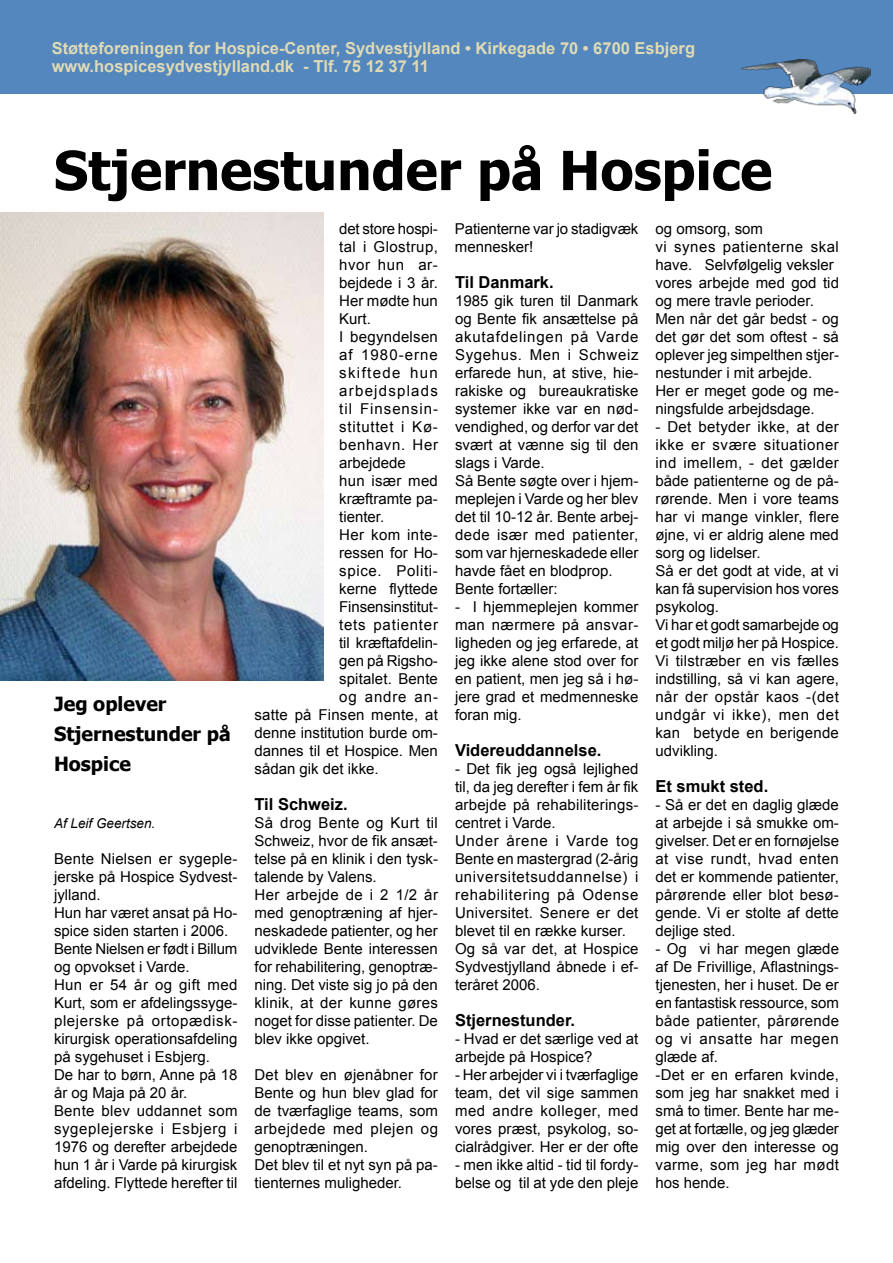
<style>
.page{position:relative;width:893px;height:1263px;background:#fff}
.page>*{position:absolute;margin:0;border:0;box-sizing:border-box;transform-origin:0 0}
.t1{font:700 54px "Tahoma";color:#000}
.t2{font:700 19.5px/30px "Tahoma";color:#000}
.t3{font:700 16.5px/18px "Arial";color:#dfdab5}
.t4{font:700 16.5px "Arial";color:#000}
.t5{font:15px/18px "Arial";color:#000}
.t6{font:15px "Arial";letter-spacing:.05em;color:#000}
.t7{font:15px "Arial";letter-spacing:.04em;color:#000}
.t8{font:15px "Arial";letter-spacing:.03em;color:#000}
.t9{font:15px "Arial";letter-spacing:.065em;color:#000}
.t10{font:15px "Arial";letter-spacing:.045em;color:#000}
.t11{font:15px "Arial";letter-spacing:.02em;color:#000}
.t12{font:15px "Arial";letter-spacing:.085em;color:#000}
.t13{font:15px "Arial";letter-spacing:.07em;color:#000}
.t14{font:15px "Arial";letter-spacing:.09em;color:#000}
.t15{font:15px "Arial";letter-spacing:.025em;color:#000}
.t16{font:15px "Arial";letter-spacing:.06em;color:#000}
.t17{font:italic 13.5px "Arial";color:#000}
</style>
<div class="page">
<div style="left:0;top:0;width:893px;height:94px;background:#5387be"></div>
<img style="left:741px;top:59px;width:129px;height:54px">
<img style="left:0;top:213px;width:323px;height:467px">
<p class="t3" style="left:52px;top:40px;width:645px">Støtteforeningen for Hospice-Center, Sydvestjylland • Kirkegade 70 • 6700 Esbjerg www.hospicesydvestjylland.dk - Tlf. 75 12 37 11</p>
<h1 class="t1" style="left:54px;top:133px;width:720px">Stjernestunder på Hospice</h1>
<h2 class="t2" style="left:54px;top:688px;width:178px">Jeg oplever<br>Stjernestunder på<br>Hospice</h2>
<p class="t17" style="left:54px;top:815px;width:103px">Af Leif Geertsen.</p>
<p class="t5" style="left:54px;top:850px;width:185px">Bente Nielsen er sygeple&shy;jerske på Hospice Sydvest&shy;jylland.<br>Hun har været ansat på Ho&shy;spice siden starten i 2006.<br>Bente Nielsen er født i Billum og opvokset i Varde.<br>Hun er 54 år og gift med<br>Kurt, som er afdelingssyge&shy;plejerske på ortopædisk&shy;kirurgisk operationsafdeling på sygehuset i Esbjerg.<br>De har to børn, Anne på 18 år og Maja på 20 år.<br>Bente blev uddannet som sygeplejerske i Esbjerg i<br>1976 og derefter arbejdede hun 1 år i Varde på kirurgisk afdeling. Flyttede herefter til</p>
<p class="t5" style="left:339px;top:220px;width:100px">det store hospi-</p>
<p class="t8" style="left:339px;top:237px;width:100px">tal i Glostrup,</p>
<p class="t7" style="left:339px;top:255px;width:100px">hvor hun ar-</p>
<p class="t5" style="left:339px;top:274px;width:100px">bejdede i 3 år.</p>
<p class="t5" style="left:339px;top:292px;width:100px">Her mødte hun</p>
<p class="t5" style="left:339px;top:310px;width:33px">Kurt.</p>
<p class="t11" style="left:339px;top:327px;width:100px">I begyndelsen</p>
<p class="t13" style="left:339px;top:345px;width:100px">af 1980-erne</p>
<p class="t14" style="left:339px;top:363px;width:100px">skiftede hun</p>
<p class="t12" style="left:339px;top:381px;width:100px">arbejdsplads</p>
<p class="t9" style="left:339px;top:399px;width:100px">til Finsensin-</p>
<p class="t6" style="left:339px;top:417px;width:100px">stituttet i Kø-</p>
<p class="t7" style="left:339px;top:435px;width:100px">benhavn. Her</p>
<p class="t5" style="left:339px;top:454px;width:68px">arbejdede</p>
<p class="t5" style="left:339px;top:472px;width:100px">hun især med</p>
<p class="t5" style="left:339px;top:490px;width:100px">kræftramte pa-</p>
<p class="t5" style="left:339px;top:508px;width:47px">tienter.</p>
<p class="t15" style="left:339px;top:525px;width:100px">Her kom inte-</p>
<p class="t5" style="left:339px;top:544px;width:100px">ressen for Ho-</p>
<p class="t10" style="left:339px;top:561px;width:100px">spice. Politi-</p>
<p class="t5" style="left:339px;top:580px;width:100px">kerne flyttede</p>
<p class="t5" style="left:339px;top:598px;width:100px">Finsensinstitut-</p>
<p class="t6" style="left:339px;top:615px;width:100px">tets patienter</p>
<p class="t5" style="left:339px;top:634px;width:100px">til kræftafdelin-</p>
<p class="t5" style="left:339px;top:652px;width:100px">gen på Rigsho-</p>
<p class="t5" style="left:339px;top:670px;width:100px">spitalet. Bente</p>
<p class="t16" style="left:339px;top:687px;width:100px">og andre an-</p>
<p class="t5" style="left:254px;top:706px;width:185px">satte på Finsen mente, at</p>
<p class="t5" style="left:254px;top:724px;width:185px">denne institution burde om-</p>
<p class="t5" style="left:254px;top:742px;width:185px">dannes til et Hospice. Men</p>
<p class="t5" style="left:254px;top:760px;width:126px">sådan gik det ikke.</p>
<p class="t4" style="left:254px;top:793px;width:95px">Til Schweiz.</p>
<p class="t5" style="left:254px;top:814px;width:185px">Så drog Bente og Kurt til<br>Schweiz, hvor de fik ansæt&shy;telse på en klinik i den tysk&shy;talende by Valens.<br>Her arbejde de i 2 1/2 år med genoptræning af hjer&shy;neskadede patienter, og her udviklede Bente interessen for rehabilitering, genoptræ&shy;ning. Det viste sig jo på den klinik, at der kunne gøres noget for disse patienter. De blev ikke opgivet.</p>
<p class="t5" style="left:254px;top:1066px;width:185px">Det blev en øjenåbner for<br>Bente og hun blev glad for de tværfaglige teams, som arbejdede med plejen og genoptræningen.<br>Det blev til et nyt syn på pa&shy;tienternes muligheder.</p>
<p class="t5" style="left:455px;top:220px;width:185px">Patienterne var jo stadigvæk mennesker!</p>
<p class="t4" style="left:455px;top:271px;width:100px">Til Danmark.</p>
<p class="t5" style="left:455px;top:292px;width:185px">1985 gik turen til Danmark og Bente fik ansættelse på akutafdelingen på Varde<br>Sygehus. Men i Schweiz erfarede hun, at stive, hie&shy;rakiske og bureaukratiske systemer ikke var en nød&shy;vendighed, og derfor var det svært at vænne sig til den slags i Varde.<br>Så Bente søgte over i hjem&shy;meplejen i Varde og her blev det til 10-12 år. Bente arbej&shy;dede især med patienter, som var hjerneskadede eller havde fået en blodprop.<br>Bente fortæller:</p>
<p class="t5" style="left:455px;top:598px;width:185px;text-align:justify">- I hjemmeplejen kommer man nærmere på ansvar&shy;ligheden og jeg erfarede, at jeg ikke alene stod over for en patient, men jeg så i hø&shy;jere grad et medmenneske foran mig.</p>
<p class="t4" style="left:455px;top:739px;width:148px">Videreuddannelse.</p>
<p class="t5" style="left:455px;top:760px;width:185px">- Det fik jeg også lejlighed til, da jeg derefter i fem år fik arbejde på rehabiliterings&shy;centret i Varde.<br>Under årene i Varde tog<br>Bente en mastergrad (2-årig universitetsuddannelse) i rehabilitering på Odense<br>Universitet. Senere er det blevet til en række kurser.<br>Og så var det, at Hospice<br>Sydvestjylland åbnede i ef&shy;teråret 2006.</p>
<p class="t4" style="left:455px;top:1009px;width:122px">Stjernestunder.</p>
<p class="t5" style="left:455px;top:1030px;width:185px">- Hvad er det særlige ved at arbejde på Hospice?</p>
<p class="t5" style="left:455px;top:1066px;width:185px;text-align:justify">- Her arbejder vi i tværfaglige team, det vil sige sammen med andre kolleger, med vores præst, psykolog, so&shy;cialrådgiver. Her er der ofte</p>
<p class="t5" style="left:455px;top:1156px;width:185px">- men ikke altid - tid til fordy&shy;belse og til at yde den pleje</p>
<p class="t5" style="left:655px;top:220px;width:185px">og omsorg, som<br>vi synes patienterne skal have. Selvfølgelig veksler vores arbejde med god tid og mere travle perioder.<br>Men når det går bedst - og det gør det som oftest - så oplever jeg simpelthen stjer&shy;nestunder i mit arbejde.<br>Her er meget gode og me&shy;ningsfulde arbejdsdage.</p>
<p class="t5" style="left:655px;top:418px;width:185px">- Det betyder ikke, at der ikke er svære situationer ind imellem, - det gælder både patienterne og de på&shy;rørende. Men i vore teams har vi mange vinkler, flere øjne, vi er aldrig alene med sorg og lidelser.<br>Så er det godt at vide, at vi kan få supervision hos vores psykolog.<br>Vi har et godt samarbejde og et godt miljø her på Hospice.<br>Vi tilstræber en vis fælles indstilling, så vi kan agere, når der opstår kaos -(det undgår vi ikke), men det kan betyde en berigende udvikling.</p>
<p class="t4" style="left:655px;top:775px;width:114px">Et smukt sted.</p>
<p class="t5" style="left:655px;top:796px;width:185px;text-align:justify">- Så er det en daglig glæde at arbejde i så smukke om&shy;givelser. Det er en fornøjelse at vise rundt, hvad enten det er kommende patienter, pårørende eller blot besø&shy;gende. Vi er stolte af dette dejlige sted.</p>
<p class="t5" style="left:655px;top:940px;width:185px">- Og vi har megen glæde af De Frivillige, Aflastnings&shy;tjenesten, her i huset. De er en fantastisk ressource, som både patienter, pårørende og vi ansatte har megen glæde af.<br>-Det er en erfaren kvinde, som jeg har snakket med i små to timer. Bente har me&shy;get at fortælle, og jeg glæder mig over den interesse og varme, som jeg har mødt hos hende.</p>
</div>
